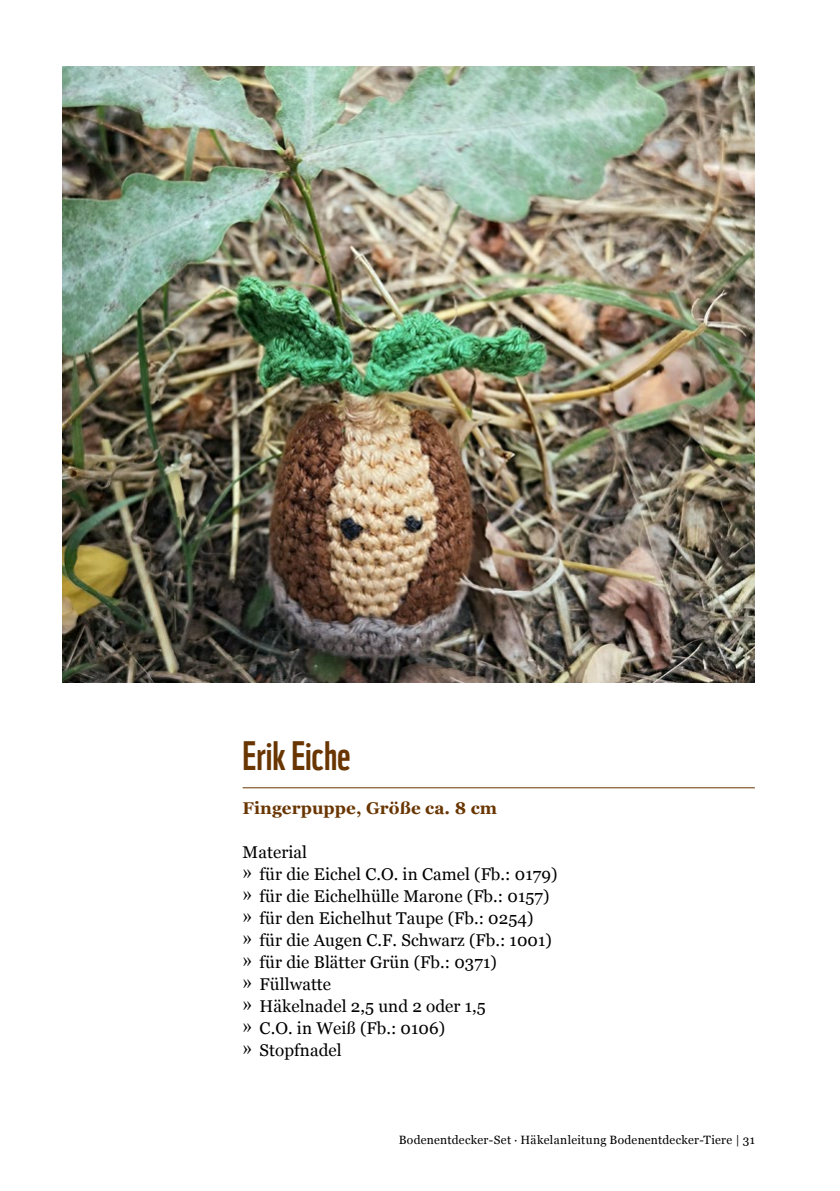
<style>
.page{position:relative;width:840px;height:1191px;background:#fff}
.page>*{position:absolute;margin:0;border:0;box-sizing:border-box;transform-origin:0 0}
.t1{font:40px "WWF";color:#693500}
.t2{font:17px/22px "Georgia";letter-spacing:.005em;color:#000}
.t3{font:700 17px "Georgia";letter-spacing:.005em;color:#693500}
.t4{font:12px "Georgia";letter-spacing:.02em;color:#000}
.s1{font-family:"Adobe Garamond Pro";font-size:26px}
</style>
<div class="page">
<img style="left:62px;top:66px;width:692px;height:616px">
<hr style="left:242px;top:787px;width:512px;height:1px;background:#693500">
<h1 class="t1" style="left:242px;top:724px;width:110px">Erik Eiche</h1>
<p class="t3" style="left:242px;top:795px;width:256px">Fingerpuppe, Größe ca. 8 cm</p>
<p class="t2" style="left:242px;top:840px;width:316px">Material<br><span class="s1">»</span> für die Eichel C.O. in Camel (Fb.: 0179) <span class="s1">»</span> für die Eichelhülle Marone (Fb.: 0157) <span class="s1">»</span> für den Eichelhut Taupe (Fb.: 0254)<br><span class="s1">»</span> für die Augen C.F. Schwarz (Fb.: 1001) <span class="s1">»</span> für die Blätter Grün (Fb.: 0371)<br><span class="s1">»</span> Füllwatte<br><span class="s1">»</span> Häkelnadel 2,5 und 2 oder 1,5<br><span class="s1">»</span> C.O. in Weiß (Fb.: 0106)<br><span class="s1">»</span> Stopfnadel</p>
<p class="t4" style="left:398px;top:1131px;width:357px">Bodenentdecker-Set · Häkelanleitung Bodenentdecker-Tiere | 31</p>
</div>
